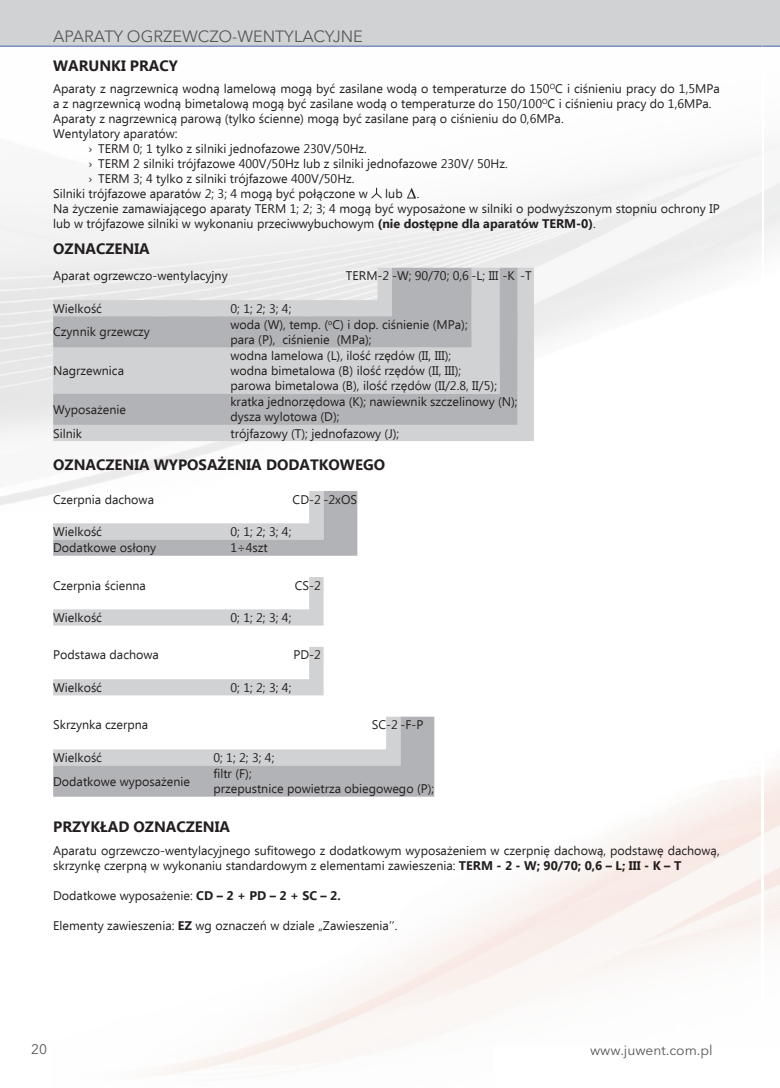
<style>
.page{position:relative;width:780px;height:1088px;background:#fff}
.page>*{position:absolute;margin:0;border:0;box-sizing:border-box;transform-origin:0 0}
.t1{font:16.25px "Avenir Next LT Pro";color:#57585a}
.t2{font:700 15px "Ebrima";color:#231f20}
.t3{font:13.75px "Avenir Next LT Pro";color:#57585a}
.t4{font:12.5px/15px "Ebrima";color:#231f20}
.s1{font-weight:700}
</style>
<div class="page">
<div style="left:762px;top:0;width:18px;height:45px;background:#d1d2d4"></div>
<div style="left:0;top:0;width:762px;height:45px;background:#d1d2d4"></div>
<hr style="left:0;top:46px;width:762px;height:1px;background:#253f8e">
<svg style="left:762px;top:46px;width:18px;height:1px"></svg>
<svg style="left:371px;top:188px;width:11px;height:10px"></svg>
<svg style="left:407px;top:188px;width:9px;height:10px"></svg>
<div style="left:53px;top:268px;width:481px;height:173px;background:#d1d2d4"></div>
<svg style="left:53px;top:268px;width:464px;height:157px;background:#c6c7ca"></svg>
<svg style="left:53px;top:491px;width:304px;height:65px"></svg>
<svg style="left:53px;top:577px;width:270px;height:48px"></svg>
<svg style="left:53px;top:647px;width:270px;height:48px"></svg>
<svg style="left:53px;top:717px;width:381px;height:80px"></svg>
<h1 class="t1" style="left:53px;top:26px;width:311px">APARATY OGRZEWCZO-WENTYLACYJNE</h1>
<p class="t2" style="left:53px;top:55px;width:126px">WARUNKI PRACY</p>
<p class="t4" style="left:53px;top:82px;width:668px">Aparaty z nagrzewnicą wodną lamelową mogą być zasilane wodą o temperaturze do 150<sup>O</sup>C i ciśnieniu pracy do 1,5MPa</p>
<p class="t4" style="left:53px;top:97px;width:659px">a z nagrzewnicą wodną bimetalową mogą być zasilane wodą o temperaturze do 150/100<sup>O</sup>C i ciśnieniu pracy do 1,6MPa.</p>
<p class="t4" style="left:53px;top:112px;width:512px">Aparaty z nagrzewnicą parową (tylko ścienne) mogą być zasilane parą o ciśnieniu do 0,6MPa.</p>
<p class="t4" style="left:53px;top:127px;width:126px">Wentylatory aparatów:</p>
<p class="t4" style="left:89px;top:142px;width:280px">› TERM 0; 1 tylko z silniki jednofazowe 230V/50Hz.</p>
<p class="t4" style="left:89px;top:157px;width:420px">› TERM 2 silniki trójfazowe 400V/50Hz lub z silniki jednofazowe 230V/ 50Hz.</p>
<p class="t4" style="left:89px;top:172px;width:267px">› TERM 3; 4 tylko z silniki trójfazowe 400V/50Hz.</p>
<p class="t4" style="left:53px;top:187px;width:316px">Silniki trójfazowe aparatów 2; 3; 4 mogą być połączone w</p>
<p class="t4" style="left:53px;top:187px;width:668px;text-indent:332px">lub .<br>Na życzenie zamawiającego aparaty TERM 1; 2; 3; 4 mogą być wyposażone w silniki o podwyższonym stopniu ochrony IP lub w trójfazowe silniki w wykonaniu przeciwwybuchowym <span class="s1">(nie dostępne dla aparatów TERM-0)</span>.</p>
<p class="t2" style="left:53px;top:237px;width:98px">OZNACZENIA</p>
<p class="t4" style="left:53px;top:269px;width:176px">Aparat ogrzewczo-wentylacyjny</p>
<p class="t4" style="left:346px;top:269px;width:187px">TERM-2 -W; 90/70; 0,6 -L; III -K -T</p>
<p class="t4" style="left:53px;top:302px;width:50px">Wielkość</p>
<p class="t4" style="left:230px;top:302px;width:62px">0; 1; 2; 3; 4;</p>
<p class="t4" style="left:53px;top:325px;width:98px">Czynnik grzewczy</p>
<p class="t4" style="left:230px;top:318px;width:239px">woda (W), temp. (<sup>o</sup>C) i dop. ciśnienie (MPa); para (P), ciśnienie (MPa);</p>
<p class="t4" style="left:53px;top:364px;width:72px">Nagrzewnica</p>
<p class="t4" style="left:230px;top:349px;width:268px">wodna lamelowa (L), ilość rzędów (II, III);<br>wodna bimetalowa (B) ilość rzędów (II, III); parowa bimetalowa (B), ilość rzędów (II/2.8, II/5);</p>
<p class="t4" style="left:53px;top:403px;width:74px">Wyposażenie</p>
<p class="t4" style="left:230px;top:395px;width:289px">kratka jednorzędowa (K); nawiewnik szczelinowy (N); dysza wylotowa (D);</p>
<p class="t4" style="left:53px;top:426px;width:30px">Silnik</p>
<p class="t4" style="left:230px;top:426px;width:170px">trójfazowy (T); jednofazowy (J);</p>
<p class="t2" style="left:53px;top:453px;width:333px">OZNACZENIA WYPOSAŻENIA DODATKOWEGO</p>
<p class="t4" style="left:53px;top:492px;width:102px">Czerpnia dachowa</p>
<p class="t4" style="left:292px;top:492px;width:66px">CD-2 -2xOS</p>
<p class="t4" style="left:53px;top:525px;width:50px">Wielkość</p>
<p class="t4" style="left:230px;top:525px;width:62px">0; 1; 2; 3; 4;</p>
<p class="t4" style="left:53px;top:541px;width:105px">Dodatkowe osłony</p>
<p class="t4" style="left:230px;top:541px;width:39px">1÷4szt</p>
<p class="t4" style="left:53px;top:578px;width:94px">Czerpnia ścienna</p>
<p class="t4" style="left:295px;top:578px;width:28px">CS-2</p>
<p class="t4" style="left:53px;top:611px;width:50px">Wielkość</p>
<p class="t4" style="left:230px;top:611px;width:62px">0; 1; 2; 3; 4;</p>
<p class="t4" style="left:53px;top:648px;width:107px">Podstawa dachowa</p>
<p class="t4" style="left:293px;top:648px;width:29px">PD-2</p>
<p class="t4" style="left:53px;top:681px;width:50px">Wielkość</p>
<p class="t4" style="left:230px;top:681px;width:62px">0; 1; 2; 3; 4;</p>
<p class="t4" style="left:53px;top:718px;width:97px">Skrzynka czerpna</p>
<p class="t4" style="left:371px;top:718px;width:53px">SC-2 -F-P</p>
<p class="t4" style="left:53px;top:751px;width:50px">Wielkość</p>
<p class="t4" style="left:213px;top:751px;width:62px">0; 1; 2; 3; 4;</p>
<p class="t4" style="left:53px;top:774px;width:138px">Dodatkowe wyposażenie</p>
<p class="t4" style="left:213px;top:767px;width:222px">filtr (F);<br>przepustnice powietrza obiegowego (P);</p>
<p class="t2" style="left:53px;top:816px;width:178px">PRZYKŁAD OZNACZENIA</p>
<p class="t4" style="left:53px;top:843px;width:668px">Aparatu ogrzewczo-wentylacyjnego sufitowego z dodatkowym wyposażeniem w czerpnię dachową, podstawę dachową, skrzynkę czerpną w wykonaniu standardowym z elementami zawieszenia: <span class="s1">TERM - 2 - W; 90/70; 0,6 – L; III - K – T</span></p>
<p class="t4" style="left:53px;top:888px;width:289px">Dodatkowe wyposażenie: <span class="s1">CD – 2 + PD – 2 + SC – 2.</span></p>
<p class="t4" style="left:53px;top:918px;width:346px">Elementy zawieszenia: <span class="s1">EZ</span> wg oznaczeń w dziale „Zawieszenia’’.</p>
<p class="t3" style="left:31px;top:1041px;width:17px">20</p>
<p class="t3" style="left:590px;top:1042px;width:124px">www.juwent.com.pl</p>
</div>
